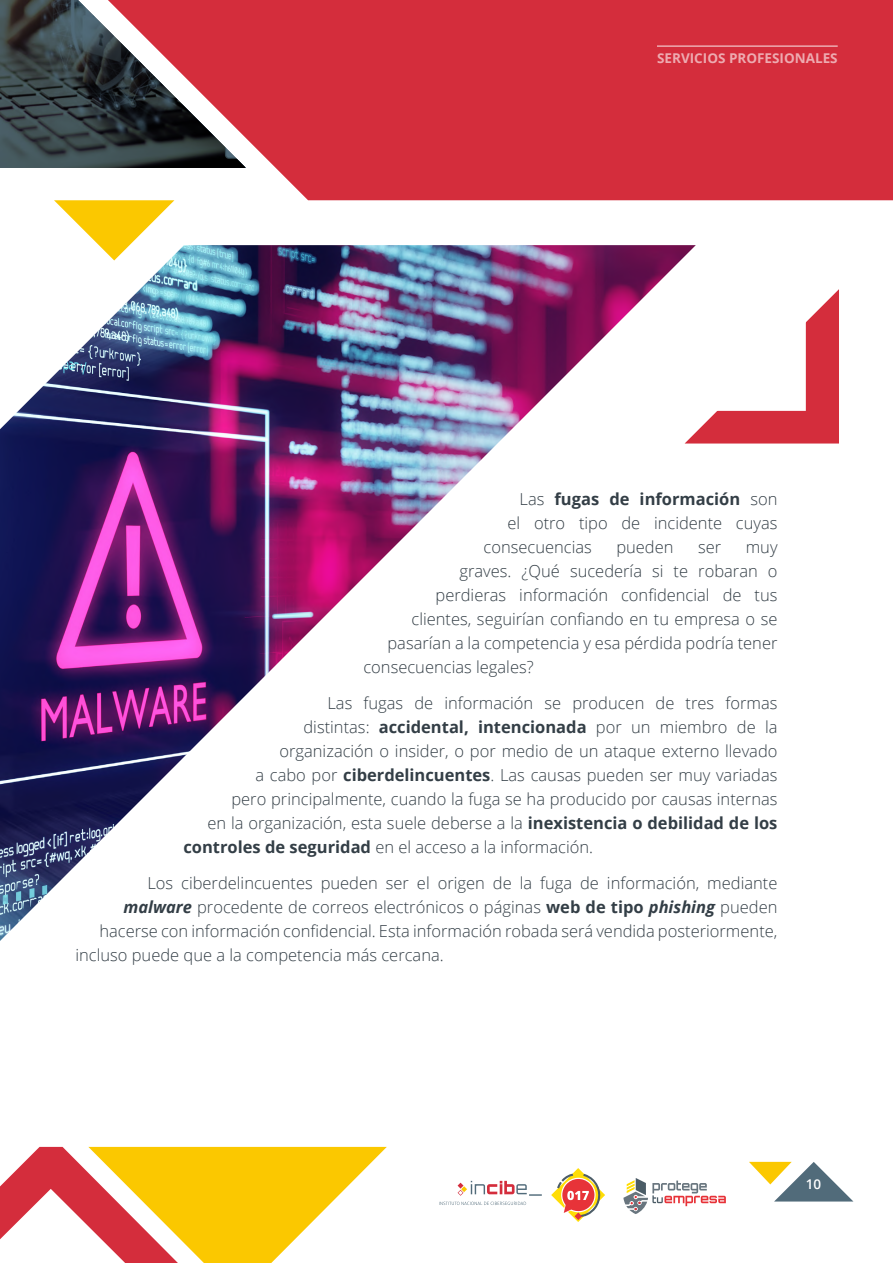
<style>
.page{position:relative;width:893px;height:1263px;background:#fff}
.page>*{position:absolute;margin:0;border:0;box-sizing:border-box;transform-origin:0 0}
.t1{font:300 16.5px "Open Sans";color:#333e46}
.t2{font:700 16.5px "Open Sans";color:#333e46}
.t3{font:700 13.5px "Open Sans";color:#fff}
.t4{font:600 13.5px "Open Sans";color:#fff}
.s1{font-weight:300}
.s2{font-weight:700}
.s3{font-weight:700;font-style:italic}
</style>
<div class="page">
<svg style="left:0;top:1147px;width:387px;height:116px"></svg>
<div style="left:246px;top:0;width:647px;height:200px;background:#d42d3c"></div>
<svg style="left:54px;top:200px;width:120px;height:45px"></svg>
<svg style="left:749px;top:1162px;width:104px;height:39px"></svg>
<svg style="left:623px;top:1178px;width:103px;height:36px"></svg>
<svg style="left:439px;top:1202px;width:87px;height:3px"></svg>
<svg style="left:458px;top:1181px;width:84px;height:15px"></svg>
<svg style="left:551px;top:1168px;width:54px;height:54px"></svg>
<img style="left:0;top:245px;width:696px;height:696px">
<svg style="left:0;top:0;width:246px;height:168px;background:#6c4c51"></svg>
<hr style="left:657px;top:45px;width:181px;height:2px;background:#fff">
<svg style="left:685px;top:289px;width:154px;height:154px"></svg>
<p class="t3" style="left:657px;top:49px;width:182px">SERVICIOS PROFESIONALES</p>
<p class="t2" style="left:519px;top:487px;width:260px"><span class="s1">Las</span> fugas de información <span class="s1">son</span></p>
<p class="t1" style="left:508px;top:511px;width:272px">el otro tipo de incidente cuyas</p>
<p class="t1" style="left:483px;top:535px;width:110px">consecuencias</p>
<p class="t1" style="left:616px;top:535px;width:59px">pueden</p>
<p class="t1" style="left:698px;top:535px;width:25px">ser</p>
<p class="t1" style="left:746px;top:535px;width:33px">muy</p>
<p class="t1" style="left:459px;top:559px;width:319px">graves. ¿Qué sucedería si te robaran o</p>
<p class="t1" style="left:435px;top:583px;width:344px">perdieras información confidencial de tus</p>
<p class="t1" style="left:411px;top:607px;width:368px">clientes, seguirían confiando en tu empresa o se</p>
<p class="t1" style="left:387px;top:631px;width:392px">pasarían a la competencia y esa pérdida podría tener</p>
<p class="t1" style="left:363px;top:655px;width:172px">consecuencias legales?</p>
<p class="t1" style="left:327px;top:691px;width:452px">Las fugas de información se producen de tres formas</p>
<p class="t1" style="left:303px;top:715px;width:475px">distintas: <span class="s2">accidental, intencionada</span> por un miembro de la</p>
<p class="t1" style="left:279px;top:739px;width:500px">organización o insider, o por medio de un ataque externo llevado</p>
<p class="t1" style="left:255px;top:763px;width:524px">a cabo por <span class="s2">ciberdelincuentes</span>. Las causas pueden ser muy variadas</p>
<p class="t1" style="left:231px;top:787px;width:548px">pero principalmente, cuando la fuga se ha producido por causas internas</p>
<p class="t1" style="left:207px;top:811px;width:571px">en la organización, esta suele deberse a la <span class="s2">inexistencia o debilidad de los</span></p>
<p class="t1" style="left:183px;top:835px;width:411px"><span class="s2">controles de seguridad</span> en el acceso a la información.</p>
<p class="t1" style="left:147px;top:871px;width:632px">Los ciberdelincuentes pueden ser el origen de la fuga de información, mediante</p>
<p class="t1" style="left:123px;top:895px;width:655px"><span class="s3">malware</span> procedente de correos electrónicos o páginas <span class="s2">web de tipo</span> <span class="s3">phishing</span> pueden</p>
<p class="t1" style="left:99px;top:919px;width:680px">hacerse con información confidencial. Esta información robada será vendida posteriormente,</p>
<p class="t1" style="left:75px;top:943px;width:370px">incluso puede que a la competencia más cercana.</p>
<p class="t4" style="left:806px;top:1174px;width:17px">10</p>
</div>
